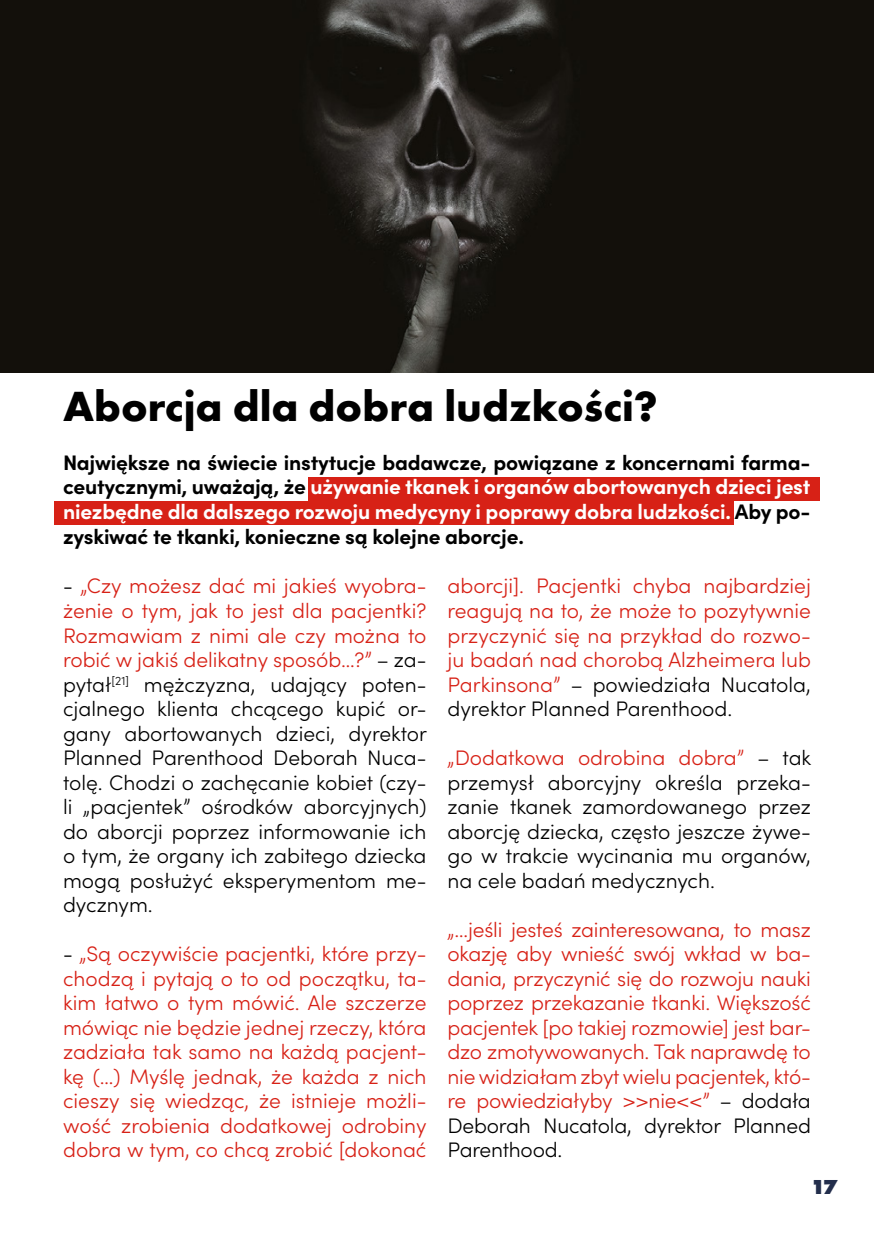
<style>
.page{position:relative;width:874px;height:1241px;background:#fff}
.page>*{position:absolute;margin:0;border:0;box-sizing:border-box;transform-origin:0 0}
.t1{font:700 43.75px "Futura PT";color:#000}
.t2{font:300 21px/24.5px "Sofia Pro";letter-spacing:-.005em;color:#d72116;text-align:justify}
.t3{font:300 21px/24.5px "Sofia Pro";color:#000;text-align:justify}
.t4{font:700 21px/24.5px "Sofia Pro";letter-spacing:-.01em;color:#000;text-align:justify}
.t5{font:800 21px "Futura PT";color:#232e4c}
.s1{color:#fff}
.s2{color:#d72116}
.s3{color:#000}
</style>
<div class="page">
<div style="left:308px;top:476px;width:511px;height:24px;background:#d72116"></div>
<div style="left:55px;top:501px;width:678px;height:24px;background:#d72116"></div>
<img style="left:0;top:0;width:873px;height:372px">
<h1 class="t1" style="left:63px;top:377px;width:596px">Aborcja dla dobra ludzkości?</h1>
<p class="t4" style="left:63px;top:448px;width:748px">Największe na świecie instytucje badawcze, powiązane z koncernami farma&shy;ceutycznymi, uważają, że <span class="s1">używanie tkanek i organów abortowanych dzieci jest niezbędne dla dalszego rozwoju medycyny i poprawy dobra ludzkości.</span> Aby po&shy;zyskiwać te tkanki, konieczne są kolejne aborcje.</p>
<p class="t3" style="left:63px;top:572px;width:365px">- <span class="s2">„Czy możesz dać mi jakieś wyobra&shy;żenie o tym, jak to jest dla pacjentki?<br>Rozmawiam z nimi ale czy można to robić w jakiś delikatny sposób…?”</span> – za&shy;pytał<sup>[21]</sup> mężczyzna, udający poten&shy;cjalnego klienta chcącego kupić or&shy;gany abortowanych dzieci, dyrektor Planned Parenthood Deborah Nuca&shy;tolę. Chodzi o zachęcanie kobiet (czy&shy;li „pacjentek” ośrodków aborcyjnych) do aborcji poprzez informowanie ich o tym, że organy ich zabitego dziecka mogą posłużyć eksperymentom me&shy;dycznym.</p>
<p class="t2" style="left:63px;top:940px;width:365px"><span class="s3">-</span> „Są oczywiście pacjentki, które przy&shy;chodzą i pytają o to od początku, ta&shy;kim łatwo o tym mówić. Ale szczerze mówiąc nie będzie jednej rzeczy, która zadziała tak samo na każdą pacjent&shy;kę (…) Myślę jednak, że każda z nich cieszy się wiedząc, że istnieje możli&shy;wość zrobienia dodatkowej odrobiny dobra w tym, co chcą zrobić [dokonać</p>
<p class="t2" style="left:447px;top:572px;width:365px">aborcji]. Pacjentki chyba najbardziej reagują na to, że może to pozytywnie przyczynić się na przykład do rozwo&shy;ju badań nad chorobą Alzheimera lub Parkinsona” <span class="s3">– powiedziała Nucatola, dyrektor Planned Parenthood.</span></p>
<p class="t3" style="left:447px;top:744px;width:365px"><span class="s2">„Dodatkowa odrobina dobra”</span> – tak przemysł aborcyjny określa przeka&shy;zanie tkanek zamordowanego przez aborcję dziecka, często jeszcze żywe&shy;go w trakcie wycinania mu organów, na cele badań medycznych.</p>
<p class="t2" style="left:447px;top:915px;width:365px">„…jeśli jesteś zainteresowana, to masz okazję aby wnieść swój wkład w ba&shy;dania, przyczynić się do rozwoju nauki poprzez przekazanie tkanki. Większość pacjentek [po takiej rozmowie] jest bar&shy;dzo zmotywowanych. Tak naprawdę to nie widziałam zbyt wielu pacjentek, któ&shy;re powiedziałyby &gt;&gt;nie&lt;&lt;” <span class="s3">– dodała Deborah Nucatola, dyrektor Planned Parenthood.</span></p>
<p class="t5" style="left:810px;top:1173px;width:29px">17</p>
</div>
